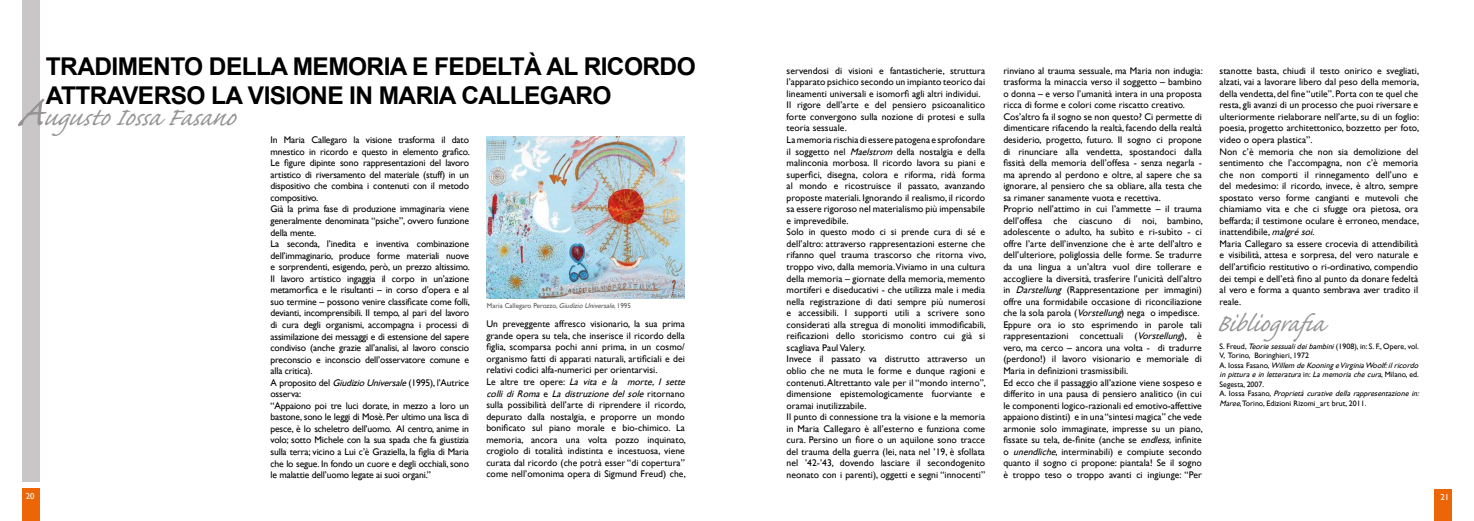
<style>
.page{position:relative;width:1474px;height:521px;background:#fff}
.page>*{position:absolute;margin:0;border:0;box-sizing:border-box;transform-origin:0 0}
.t1{font:italic 31.94px "Caflisch Script";color:#959393}
.t2{font:italic 30.62px "Caflisch Script";color:#959393}
.t3{font:700 24.5px/29.4px "Arial";letter-spacing:-.025em;color:#000}
.t4{font:9.62px/11.5px "Gill Sans";letter-spacing:.005em;color:#000}
.t5{font:9.62px/11.5px "Gill Sans";letter-spacing:-.015em;color:#000}
.t6{font:8.75px "Gill Sans";color:#fff}
.t7{font:7.88px/9.5px "Gill Sans";letter-spacing:.005em;color:#000}
.t8{font:7px "Gill Sans";color:#575756}
.s1{font-size:55.82px}
.s2{font-style:italic}
</style>
<div class="page">
<div style="left:22px;top:0;width:18px;height:482px;background:#c8c6c6"></div>
<div style="left:22px;top:489px;width:18px;height:32px;background:#ec6608"></div>
<img style="left:486px;top:136px;width:199px;height:162px">
<div style="left:1434px;top:489px;width:17px;height:32px;background:#ec6608"></div>
<h3 class="t3" style="left:46px;top:52px;width:651px">TRADIMENTO DELLA MEMORIA E FEDELTÀ AL RICORDO<br>ATTRAVERSO LA VISIONE IN MARIA CALLEGARO</h3>
<h1 class="t1" style="left:16px;top:101px;width:227px"><span class="s1">A</span>ugustoIossa Fasano</h1>
<p class="t5" style="left:270px;top:134px;width:201px">In Maria Callegaro la visione trasforma il dato mnestico in ricordo e questo in elemento grafico.<br>Le figure dipinte sono rappresentazioni del lavoro artistico di riversamento del materiale (stuff) in un dispositivo che combina i contenuti con il metodo compositivo.<br>Già la prima fase di produzione immaginaria viene generalmente denominata “psiche”, ovvero funzione della mente.<br>La seconda, l’inedita e inventiva combinazione dell’immaginario, produce forme materiali nuove e sorprendenti, esigendo, però, un prezzo altissimo.<br>Il lavoro artistico ingaggia il corpo in un’azione metamorfica e le risultanti – in corso d’opera e al suo termine – possono venire classificate come folli, devianti, incomprensibili. Il tempo, al pari del lavoro di cura degli organismi, accompagna i processi di assimilazione dei messaggi e di estensione del sapere condiviso (anche grazie all’analisi, al lavoro conscio preconscio e inconscio dell’osservatore comune e alla critica).<br>A proposito del <span class="s2">GiudizioUniversale</span>(1995), l’Autrice osserva:<br>“Appaiono poi tre luci dorate, in mezzo a loro un bastone, sono le leggi di Mosè. Per ultimo una lisca di pesce, è lo scheletro dell’uomo. Al centro, anime in volo; sotto Michele con la sua spada che fa giustizia sulla terra; vicino a Lui c’è Graziella, la figlia di Maria che lo segue. In fondo un cuore e degli occhiali, sono le malattie dell’uomo legate ai suoi organi.”</p>
<p class="t8" style="left:487px;top:301px;width:145px">Maria Callegaro Perozzo, <span class="s2">GiudizioUniversale</span>, 1995</p>
<p class="t4" style="left:486px;top:318px;width:203px">Un preveggente affresco visionario, la sua prima grande opera su tela, che inserisce il ricordo della figlia, scomparsa pochi anni prima, in un cosmo/ organismo fatti di apparati naturali, artificiali e dei relativi codici alfa-numerici per orientarvisi.<br>L e a l t r e t r e o p e r e : <span class="s2">La vita e la morte, I sette colli di Roma</span> e <span class="s2">La distruzione del sole</span> r i t o r n a n o sulla possibilità dell’arte di riprendere il ricordo, depurato dalla nostalgia, e proporre un mondo bonificato sul piano morale e bio-chimico. La memoria, ancora una volta pozzo inquinato, crogiolo di totalità indistinta e incestuosa, viene curata dal ricordo (che potrà esser “di copertura” come nell’omonima opera di Sigmund Freud) che,</p>
<p class="t4" style="left:786px;top:65px;width:201px">servendosi di visioni e fantasticherie, struttura l’apparato psichico secondo un impianto teorico dai lineamenti universali e isomorfi agli altri individui.<br>Il rigore dell’arte e del pensiero psicoanalitico forte convergono sulla nozione di protesi e sulla teoria sessuale.<br>La memoria rischia di essere patogena e sprofondare il soggetto nel <span class="s2">Maelstrom</span> della nostalgia e della malinconia morbosa. Il ricordo lavora su piani e superfici, disegna, colora e riforma, ridà forma al mondo e ricostruisce il passato, avanzando proposte materiali. Ignorando il realismo, il ricordo sa essere rigoroso nel materialismo più impensabile e imprevedibile.<br>Solo in questo modo ci si prende cura di sé e dell’altro: attraverso rappresentazioni esterne che rifanno quel trauma trascorso che ritorna vivo, troppo vivo, dalla memoria. Viviamo in una cultura della memoria – giornate della memoria, memento mortiferi e diseducativi - che utilizza male i media nella registrazione di dati sempre più numerosi e accessibili. I supporti utili a scrivere sono considerati alla stregua di monoliti immodificabili, reificazioni dello storicismo contro cui già si scagliava Paul Valery.<br>Invece il passato va distrutto attraverso un oblio che ne muta le forme e dunque ragioni e contenuti. Altrettanto vale per il “mondo interno”, dimensione epistemologicamente fuorviante e oramai inutilizzabile.<br>Il punto di connessione tra la visione e la memoria in Maria Callegaro è all’esterno e funziona come cura. Persino un fiore o un aquilone sono tracce del trauma della guerra (lei, nata nel ’19, è sfollata nel ’42-’43, dovendo lasciare il secondogenito neonato con i parenti), oggetti e segni “innocenti”</p>
<p class="t4" style="left:1219px;top:65px;width:201px">stanotte basta, chiudi il testo onirico e svegliati, alzati, vai a lavorare libero dal peso della memoria, della vendetta, del fine “utile”. Porta con te quel che resta, gli avanzi di un processo che puoi riversare e ulteriormente rielaborare nell’arte, su di un foglio: poesia, progetto architettonico, bozzetto per foto, video o opera plastica”.<br>Non c’è memoria che non sia demolizione del sentimento che l’accompagna, non c’è memoria che non comporti il rinnegamento dell’uno e del medesimo: il ricordo, invece, è altro, sempre spostato verso forme cangianti e mutevoli che chiamiamo vita e che ci sfugge ora pietosa, ora beffarda; il testimone oculare è erroneo, mendace, inattendibile, <span class="s2">malgrésoi</span>.<br>Maria Callegaro sa essere crocevia di attendibilità e visibilità, attesa e sorpresa, del vero naturale e dell’artificio restitutivo o ri-ordinativo, compendio dei tempi e dell’età fino al punto da donare fedeltà al vero e forma a quanto sembrava aver tradito il reale.</p>
<p class="t4" style="left:1003px;top:65px;width:201px">rinviano al trauma sessuale, ma Maria non indugia: trasforma la minaccia verso il soggetto – bambino o donna – e verso l’umanità intera in una proposta ricca di forme e colori come riscatto creativo.<br>Cos’altro fa il sogno se non questo? Ci permette di dimenticare rifacendo la realtà, facendo della realtà desiderio, progetto, futuro. Il sogno ci propone di rinunciare alla vendetta, spostandoci dalla fissità della memoria dell’offesa - senza negarla - ma aprendo al perdono e oltre, al sapere che sa ignorare, al pensiero che sa obliare, alla testa che sa rimaner sanamente vuota e recettiva.<br>Proprio nell’attimo in cui l’ammette – il trauma dell’offesa che ciascuno di noi, bambino, adolescente o adulto, ha subìto e ri-subìto - ci offre l’arte dell’invenzione che è arte dell’altro e dell’ulteriore, poliglossia delle forme. Se tradurre da una lingua a un’altra vuol dire tollerare e accogliere la diversità, trasferire l’unicità dell’altro in <span class="s2">Darstellung</span> (Rappresentazione per immagini) offre una formidabile occasione di riconciliazione che la sola parola (<span class="s2">Vorstellung</span>) nega o impedisce.<br>Eppure ora io sto esprimendo in parole tali rappresentazioni concettuali (<span class="s2">Vorstellung</span>), è vero, ma cerco – ancora una volta - di tradurre (perdono!) il lavoro visionario e memoriale di Maria in definizioni trasmissibili.<br>Ed ecco che il passaggio all’azione viene sospeso e differito in una pausa di pensiero analitico (in cui le componenti logico-razionali ed emotivo-affettive appaiono distinti) e in una “sintesi magica” che vede armonie solo immaginate, impresse su un piano, fissate su tela, de-finite (anche se <span class="s2">endless,</span> infinite o <span class="s2">unendliche</span>, interminabili) e compiute secondo quanto il sogno ci propone: piantala! Se il sogno è troppo teso o troppo avanti ci ingiunge: “Per</p>
<h2 class="t2" style="left:1215px;top:308px;width:111px">Bibliografia</h2>
<p class="t7" style="left:1219px;top:341px;width:203px">S. Freud, <span class="s2">Teoriesessualideibambini</span>(1908), in: S. F., Opere, vol.<br>V, Torino, Boringhieri, 1972<br>A . I o s s a F a s a n o , <span class="s2">Willem deKooning eVirginiaWoolf:ilricordo inpitturaeinletteratura</span>i n : <span class="s2">Lamemoriachecura</span>, M i l a n o , e d .<br>Segesta, 2007.<br>A . I o s s a F a s a n o , <span class="s2">Proprietà curative della rappresentazione in:<br>Maree</span>, Torino, Edizioni Rizomi_art brut, 2011.</p>
<p class="t6" style="left:26px;top:491px;width:10px">20</p>
<p class="t6" style="left:1440px;top:492px;width:10px">21</p>
</div>
